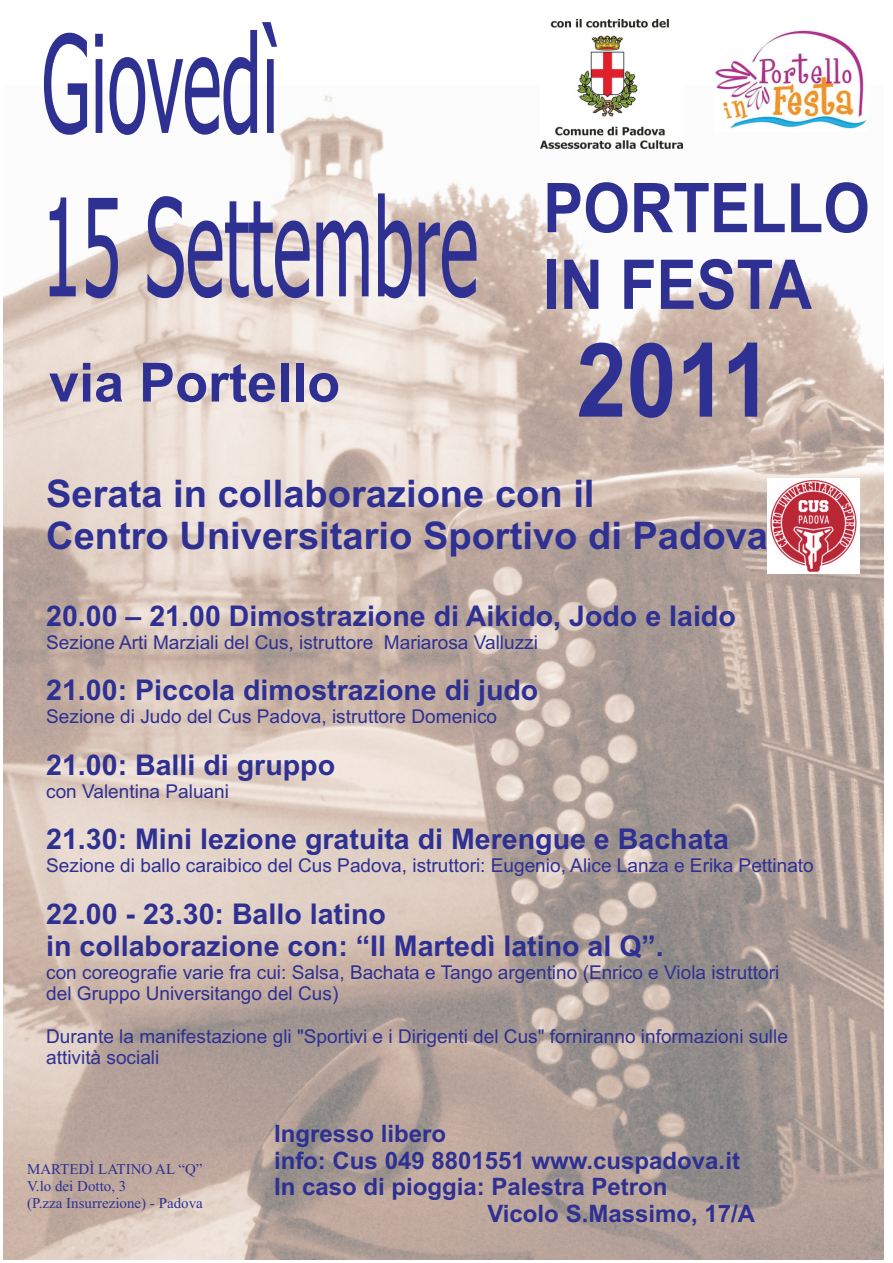
<style>
.page{position:relative;width:893px;height:1263px;background:#fff}
.page>*{position:absolute;margin:0;border:0;box-sizing:border-box;transform-origin:0 0}
.t1{font:135.45px/163.4px "Tahoma";color:#2e3092;scale:.54 1}
.t2{font:700 102.9px "Arial";color:#2e3092;scale:.87 1}
.t3{font:700 68.7px/76.7px "Arial";color:#2e3092;scale:.87 1}
.t4{font:700 54px "Arial";color:#2e3092}
.t5{font:700 38.1px/42.6px "Arial";color:#2e3092}
.t6{font:700 28.5px/32px "Arial";color:#2e3092}
.t7{font:700 24px "Arial";color:#2e3092}
.t8{font:19.05px/21.3px "Arial";color:#2e3092}
.t9{font:15px/16.6px "Times New Roman";color:#2e3092}
</style>
<div class="page">
<img style="left:3px;top:95px;width:881px;height:1164px">
<img style="left:715px;top:30px;width:151px;height:101px">
<img style="left:541px;top:19px;width:142px;height:130px">
<img style="left:767px;top:479px;width:92px;height:94px">
<h1 class="t1" style="left:42px;top:13px;width:810px">Giovedì<br>15 Settembre</h1>
<h3 class="t4" style="left:49px;top:362px;width:293px">via Portello</h3>
<h3 class="t3" style="left:543px;top:176px;width:377px">PORTELLO<br>IN FESTA</h3>
<h2 class="t2" style="left:576px;top:342px;width:226px">2011</h2>
<h3 class="t5" style="left:46px;top:475px;width:723px">Serata in collaborazione con il<br>Centro Universitario Sportivo di Padova</h3>
<h3 class="t6" style="left:46px;top:602px;width:691px">20.00 – 21.00 Dimostrazione di Aikido, Jodo e Iaido</h3>
<p class="t8" style="left:46px;top:633px;width:329px">Sezione Arti Marziali del Cus, istruttore</p>
<p class="t8" style="left:384px;top:633px;width:156px">Mariarosa Valluzzi</p>
<h3 class="t6" style="left:46px;top:677px;width:494px">21.00: Piccola dimostrazione di judo</h3>
<p class="t8" style="left:46px;top:708px;width:452px">Sezione di Judo del Cus Padova, istruttore Domenico</p>
<h3 class="t6" style="left:46px;top:751px;width:290px">21.00: Balli di gruppo</h3>
<p class="t8" style="left:46px;top:782px;width:184px">con Valentina Paluani</p>
<h3 class="t6" style="left:46px;top:826px;width:684px">21.30: Mini lezione gratuita di Merengue e Bachata</h3>
<p class="t8" style="left:46px;top:857px;width:769px">Sezione di ballo caraibico del Cus Padova, istruttori: Eugenio, Alice Lanza e Erika Pettinato</p>
<h3 class="t6" style="left:46px;top:900px;width:619px">22.00 - 23.30: Ballo latino<br>in collaborazione con: “Il Martedì latino al Q”.</h3>
<p class="t8" style="left:46px;top:963px;width:734px">con coreografie varie fra cui: Salsa, Bachata e Tango argentino (Enrico e Viola istruttori del Gruppo Universitango del Cus)</p>
<p class="t8" style="left:46px;top:1027px;width:743px">Durante la manifestazione gli "Sportivi e i Dirigenti del Cus" forniranno informazioni sulle attività sociali</p>
<p class="t9" style="left:27px;top:1162px;width:177px">MARTEDÌ LATINO AL “Q”<br>V.lo dei Dotto, 3<br>(P.zza Insurrezione) - Padova</p>
<p class="t7" style="left:274px;top:1124px;width:174px">Ingresso libero</p>
<p class="t7" style="left:274px;top:1151px;width:467px">info: Cus 049 8801551 www.cuspadova.it</p>
<p class="t7" style="left:274px;top:1178px;width:395px">In caso di pioggia: Palestra Petron</p>
<p class="t7" style="left:487px;top:1205px;width:269px">Vicolo S.Massimo, 17/A</p>
</div>
